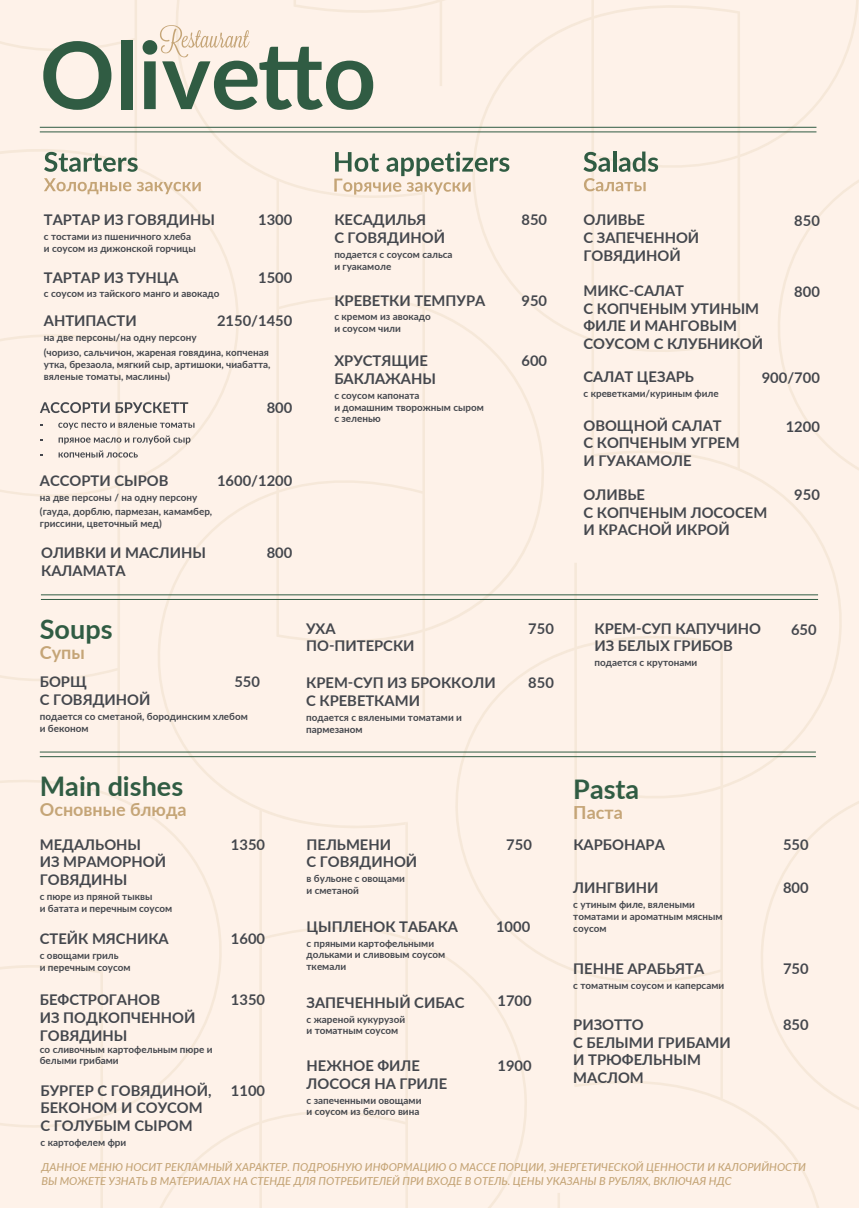
<style>
.page{position:relative;width:859px;height:1208px;background:#fff}
.page>*{position:absolute;margin:0;border:0;box-sizing:border-box;transform-origin:0 0}
.t1{font:700 27px "Lato";color:#305c43}
.t2{font:700 18px "Lato";color:#c5a577}
.t3{font:700 14.7px/17.7px "Lato";color:#44474d}
.t4{font:italic 500 11px/13.2px "Lato";color:#c5a577}
.t5{font:700 9.9px/11.9px "Lato";color:#44474d}
</style>
<div class="page">
<div style="left:224px;top:195px;width:247px;height:615px;background:#fef2e9"></div>
<div style="left:454px;top:438px;width:390px;height:660px;background:#fef2e9"></div>
<div style="left:0;top:798px;width:224px;height:410px;background:#fef2e9"></div>
<div style="left:241px;top:195px;width:221px;height:22px;background:#fef2e9"></div>
<div style="left:0;top:195px;width:241px;height:603px;background:#fef2e9"></div>
<div style="left:156px;top:810px;width:373px;height:398px;background:#fef2e9"></div>
<div style="left:471px;top:0;width:388px;height:469px;background:#fef2e9"></div>
<div style="left:557px;top:800px;width:302px;height:408px;background:#fef2e9"></div>
<hr style="left:40px;top:127px;width:776px;height:1px;background:#305c43">
<hr style="left:40px;top:131px;width:776px;height:1px;background:#305c43">
<hr style="left:41px;top:594px;width:777px;height:1px;background:#305c43">
<hr style="left:41px;top:599px;width:777px;height:1px;background:#305c43">
<hr style="left:40px;top:751px;width:776px;height:1px;background:#305c43">
<hr style="left:40px;top:756px;width:776px;height:1px;background:#305c43">
<svg style="left:0;top:0;width:509px;height:195px;background:#e4ded2"></svg>
<svg style="left:40px;top:402px;width:70px;height:11px"></svg>
<svg style="left:116px;top:402px;width:72px;height:11px"></svg>
<svg style="left:58px;top:422px;width:136px;height:7px"></svg>
<svg style="left:59px;top:435px;width:131px;height:9px"></svg>
<svg style="left:59px;top:450px;width:79px;height:7px"></svg>
<svg style="left:583px;top:152px;width:27px;height:20px"></svg>
<hr style="left:613px;top:151px;width:3px;height:21px;background:#305c43">
<svg style="left:619px;top:151px;width:39px;height:21px"></svg>
<svg style="left:584px;top:178px;width:62px;height:13px"></svg>
<h3 class="t3" style="left:44px;top:210px;width:172px">ТАРТАР ИЗ ГОВЯДИНЫ</h3>
<p class="t5" style="left:44px;top:230px;width:153px">с тостами из пшеничного хлеба и соусом из дижонской горчицы</p>
<h3 class="t3" style="left:258px;top:210px;width:36px">1300</h3>
<h3 class="t3" style="left:44px;top:268px;width:136px">ТАРТАР ИЗ ТУНЦА</h3>
<h3 class="t3" style="left:258px;top:268px;width:36px">1500</h3>
<p class="t5" style="left:44px;top:287px;width:177px">с соусом из тайского манго и авокадо</p>
<h3 class="t3" style="left:217px;top:311px;width:77px">2150/1450</h3>
<h3 class="t3" style="left:44px;top:311px;width:94px">АНТИПАСТИ</h3>
<p class="t5" style="left:44px;top:330px;width:226px;line-height:14.9px">на две персоны/на одну персону<br>(чоризо, сальчичон, жареная говядина, копченая</p>
<p class="t5" style="left:44px;top:358px;width:228px">утка, брезаола, мягкий сыр, артишоки, чиабатта, вяленые томаты, маслины)</p>
<h3 class="t3" style="left:267px;top:398px;width:27px">800</h3>
<h3 class="t3" style="left:334px;top:210px;width:112px">КЕСАДИЛЬЯ<br>С ГОВЯДИНОЙ</h3>
<p class="t5" style="left:334px;top:248px;width:120px">подается с соусом сальса и гуакамоле</p>
<h3 class="t3" style="left:521px;top:210px;width:27px">850</h3>
<h3 class="t3" style="left:334px;top:291px;width:152px">КРЕВЕТКИ ТЕМПУРА</h3>
<h3 class="t3" style="left:521px;top:291px;width:27px">950</h3>
<p class="t5" style="left:334px;top:310px;width:98px">с кремом из авокадо и соусом чили</p>
<h3 class="t3" style="left:334px;top:351px;width:103px">ХРУСТЯЩИЕ<br>БАКЛАЖАНЫ</h3>
<p class="t5" style="left:334px;top:389px;width:151px">с соусом капоната<br>и домашним творожным сыром с зеленью</p>
<h3 class="t3" style="left:521px;top:351px;width:27px">600</h3>
<h3 class="t3" style="left:217px;top:471px;width:77px">1600/1200</h3>
<h3 class="t3" style="left:40px;top:471px;width:130px">АССОРТИ СЫРОВ</h3>
<p class="t5" style="left:40px;top:489px;width:174px;line-height:14.9px">на две персоны / на одну персону (гауда, дорблю, пармезан, камамбер,</p>
<p class="t5" style="left:40px;top:517px;width:123px">гриссини, цветочный мед)</p>
<h3 class="t3" style="left:41px;top:543px;width:166px">ОЛИВКИ И МАСЛИНЫ<br>КАЛАМАТА</h3>
<h3 class="t3" style="left:267px;top:543px;width:27px">800</h3>
<h1 class="t1" style="left:40px;top:609px;width:74px">Soups</h1>
<h2 class="t2" style="left:40px;top:639px;width:46px">Супы</h2>
<h3 class="t3" style="left:40px;top:672px;width:112px">БОРЩ<br>С ГОВЯДИНОЙ</h3>
<p class="t5" style="left:40px;top:709px;width:210px">подается со сметаной, бородинским хлебом и беконом</p>
<h3 class="t3" style="left:234px;top:672px;width:27px">550</h3>
<h1 class="t1" style="left:40px;top:766px;width:145px">Main dishes</h1>
<h2 class="t2" style="left:40px;top:796px;width:148px">Основные блюда</h2>
<h3 class="t3" style="left:40px;top:835px;width:128px">МЕДАЛЬОНЫ<br>ИЗ МРАМОРНОЙ<br>ГОВЯДИНЫ</h3>
<p class="t5" style="left:40px;top:890px;width:134px">с пюре из пряной тыквы<br>и батата и перечным соусом</p>
<h3 class="t3" style="left:40px;top:929px;width:130px">СТЕЙК МЯСНИКА</h3>
<p class="t5" style="left:40px;top:949px;width:92px">с овощами гриль<br>и перечным соусом</p>
<h3 class="t3" style="left:40px;top:990px;width:157px">БЕФСТРОГАНОВ<br>ИЗ ПОДКОПЧЕННОЙ<br>ГОВЯДИНЫ</h3>
<p class="t5" style="left:40px;top:1042px;width:174px">со сливочным картофельным пюре и белыми грибами</p>
<h3 class="t3" style="left:40px;top:1080px;width:173px">БУРГЕР С ГОВЯДИНОЙ,<br>БЕКОНОМ И СОУСОМ<br>С ГОЛУБЫМ СЫРОМ</h3>
<p class="t5" style="left:41px;top:1135px;width:87px">с картофелем фри</p>
<h3 class="t3" style="left:231px;top:835px;width:36px">1350</h3>
<h3 class="t3" style="left:231px;top:929px;width:36px">1600</h3>
<h3 class="t3" style="left:231px;top:990px;width:36px">1350</h3>
<h3 class="t3" style="left:231px;top:1080px;width:36px">1100</h3>
<h3 class="t3" style="left:306px;top:619px;width:110px">УХА<br>ПО-ПИТЕРСКИ</h3>
<h3 class="t3" style="left:528px;top:619px;width:27px">750</h3>
<h3 class="t3" style="left:306px;top:673px;width:191px">КРЕМ-СУП ИЗ БРОККОЛИ<br>С КРЕВЕТКАМИ</h3>
<p class="t5" style="left:306px;top:711px;width:157px">подается с вялеными томатами и пармезаном</p>
<h3 class="t3" style="left:528px;top:673px;width:27px">850</h3>
<h3 class="t3" style="left:307px;top:835px;width:112px">ПЕЛЬМЕНИ<br>С ГОВЯДИНОЙ</h3>
<p class="t5" style="left:307px;top:872px;width:100px">в бульоне с овощами и сметаной</p>
<h3 class="t3" style="left:506px;top:835px;width:27px">750</h3>
<h3 class="t3" style="left:307px;top:917px;width:153px">ЦЫПЛЕНОК ТАБАКА</h3>
<p class="t5" style="left:307px;top:936px;width:140px">с пряными картофельными дольками и сливовым соусом ткемали</p>
<h3 class="t3" style="left:307px;top:992px;width:159px">ЗАПЕЧЕННЫЙ СИБАС</h3>
<p class="t5" style="left:307px;top:1012px;width:100px">с жареной кукурузой и томатным соусом</p>
<h3 class="t3" style="left:307px;top:1056px;width:142px">НЕЖНОЕ ФИЛЕ<br>ЛОСОСЯ НА ГРИЛЕ</h3>
<p class="t5" style="left:307px;top:1093px;width:116px">с запеченными овощами и соусом из белого вина</p>
<h3 class="t3" style="left:496px;top:917px;width:36px">1000</h3>
<h3 class="t3" style="left:497px;top:991px;width:36px">1700</h3>
<h3 class="t3" style="left:497px;top:1056px;width:36px">1900</h3>
<h3 class="t3" style="left:583px;top:210px;width:117px">ОЛИВЬЕ<br>С ЗАПЕЧЕННОЙ<br>ГОВЯДИНОЙ</h3>
<h3 class="t3" style="left:794px;top:211px;width:27px">850</h3>
<h3 class="t3" style="left:583px;top:281px;width:181px">МИКС-САЛАТ<br>С КОПЧЕНЫМ УТИНЫМ<br>ФИЛЕ И МАНГОВЫМ<br>СОУСОМ С КЛУБНИКОЙ</h3>
<h3 class="t3" style="left:794px;top:282px;width:27px">800</h3>
<h3 class="t3" style="left:583px;top:367px;width:112px">САЛАТ ЦЕЗАРЬ</h3>
<p class="t5" style="left:583px;top:387px;width:137px">с креветками/куриным филе</p>
<h3 class="t3" style="left:762px;top:368px;width:60px">900/700</h3>
<h3 class="t3" style="left:583px;top:416px;width:158px">ОВОЩНОЙ САЛАТ<br>С КОПЧЕНЫМ УГРЕМ<br>И ГУАКАМОЛЕ</h3>
<h3 class="t3" style="left:786px;top:417px;width:36px">1200</h3>
<h3 class="t3" style="left:583px;top:485px;width:185px">ОЛИВЬЕ<br>С КОПЧЕНЫМ ЛОСОСЕМ<br>И КРАСНОЙ ИКРОЙ</h3>
<h3 class="t3" style="left:794px;top:485px;width:27px">950</h3>
<h3 class="t3" style="left:594px;top:619px;width:168px">КРЕМ-СУП КАПУЧИНО<br>ИЗ БЕЛЫХ ГРИБОВ</h3>
<p class="t5" style="left:594px;top:656px;width:104px">подается с крутонами</p>
<h3 class="t3" style="left:791px;top:620px;width:27px">650</h3>
<h1 class="t1" style="left:573px;top:769px;width:67px">Pasta</h1>
<h2 class="t2" style="left:573px;top:799px;width:51px">Паста</h2>
<h3 class="t3" style="left:573px;top:835px;width:93px">КАРБОНАРА</h3>
<h3 class="t3" style="left:783px;top:835px;width:27px">550</h3>
<h3 class="t3" style="left:573px;top:878px;width:87px">ЛИНГВИНИ</h3>
<p class="t5" style="left:573px;top:898px;width:151px">с утиным филе, вялеными томатами и ароматным мясным соусом</p>
<h3 class="t3" style="left:573px;top:958px;width:133px">ПЕННЕ АРАБЬЯТА</h3>
<p class="t5" style="left:573px;top:978px;width:152px">с томатным соусом и каперсами</p>
<h3 class="t3" style="left:783px;top:878px;width:27px">800</h3>
<h3 class="t3" style="left:783px;top:958px;width:27px">750</h3>
<h3 class="t3" style="left:573px;top:1015px;width:159px">РИЗОТТО<br>С БЕЛЫМИ ГРИБАМИ<br>И ТРЮФЕЛЬНЫМ<br>МАСЛОМ</h3>
<h3 class="t3" style="left:783px;top:1015px;width:27px">850</h3>
<p class="t4" style="left:41px;top:1160px;width:766px">ДАННОЕ МЕНЮ НОСИТ РЕКЛАМНЫЙ ХАРАКТЕР. ПОДРОБНУЮ ИНФОРМАЦИЮ О МАССЕ ПОРЦИИ, ЭНЕРГЕТИЧЕСКОЙ ЦЕННОСТИ И КАЛОРИЙНОСТИ<br>ВЫ МОЖЕТЕ УЗНАТЬ В МАТЕРИАЛАХ НА СТЕНДЕ ДЛЯ ПОТРЕБИТЕЛЕЙ ПРИ ВХОДЕ В ОТЕЛЬ. ЦЕНЫ УКАЗАНЫ В РУБЛЯХ, ВКЛЮЧАЯ НДС</p>
</div>
